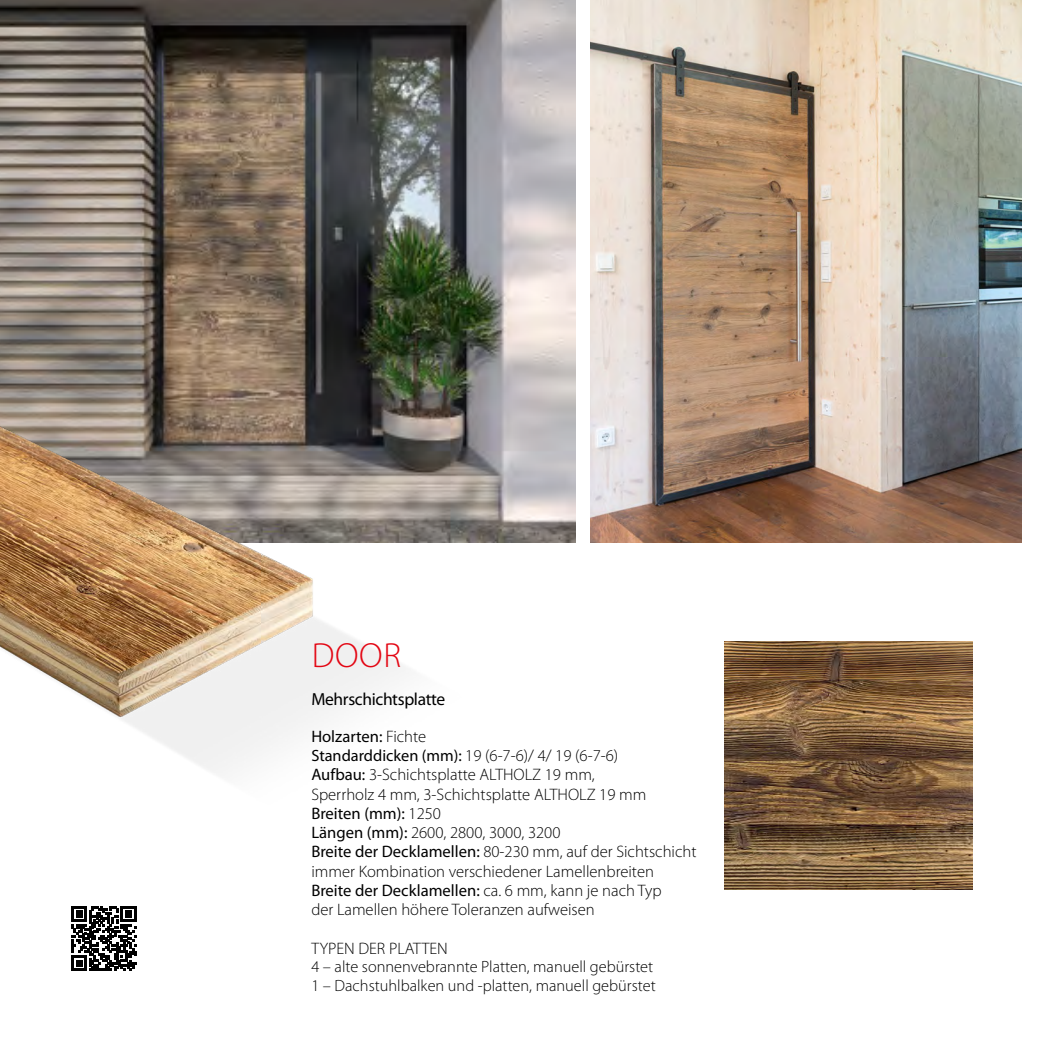
<style>
.page{position:relative;width:1042px;height:1042px;background:#fff}
.page>*{position:absolute;margin:0;border:0;box-sizing:border-box;transform-origin:0 0}
.t1{font:300 35px "Myriad Pro";color:#e30613}
.t2{font:17.5px "Myriad Pro";letter-spacing:-.02em;color:#000}
.t3{font:300 16.62px/19.2px "Myriad Pro";color:#000}
.t4{font:300 16.28px/19.2px "Myriad Pro";color:#000}
.s1{font-weight:400}
.s2{font-weight:400;font-size:16.28px}
</style>
<div class="page">
<img style="left:724px;top:641px;width:248px;height:248px">
<img style="left:0;top:0;width:575px;height:361px">
<svg style="left:71px;top:911px;width:65px;height:60px"></svg>
<img style="left:590px;top:0;width:431px;height:542px">
<img style="left:0;top:361px;width:576px;height:550px">
<h1 class="t1" style="left:312px;top:634px;width:91px">DOOR</h1>
<p class="t2" style="left:311px;top:688px;width:135px">Mehrschichtsplatte</p>
<p class="t3" style="left:311px;top:726px;width:387px"><span class="s1">Holzarten:</span> Fichte<br><span class="s2">Standarddicken (mm):</span> 19 (6-7-6)/ 4/ 19 (6-7-6)<br><span class="s1">Aufbau:</span> 3-Schichtsplatte ALTHOLZ 19 mm,<br>Sperrholz 4 mm, 3-Schichtsplatte ALTHOLZ 19 mm <span class="s1">Breiten (mm):</span> 1250<br><span class="s1">Längen (mm):</span> 2600, 2800, 3000, 3200<br><span class="s1">Breite der Decklamellen:</span> 80-230 mm, auf der Sichtschicht immer Kombination verschiedener Lamellenbreiten <span class="s1">Breite der Decklamellen:</span> ca. 6 mm, kann je nach Typ<br>der Lamellen höhere Toleranzen aufweisen</p>
<p class="t3" style="left:311px;top:938px;width:138px">TYPEN DER PLATTEN</p>
<p class="t4" style="left:311px;top:956px;width:346px">4 – alte sonnenvebrannte Platten, manuell gebürstet<br>1 – Dachstuhlbalken und -platten, manuell gebürstet</p>
</div>
